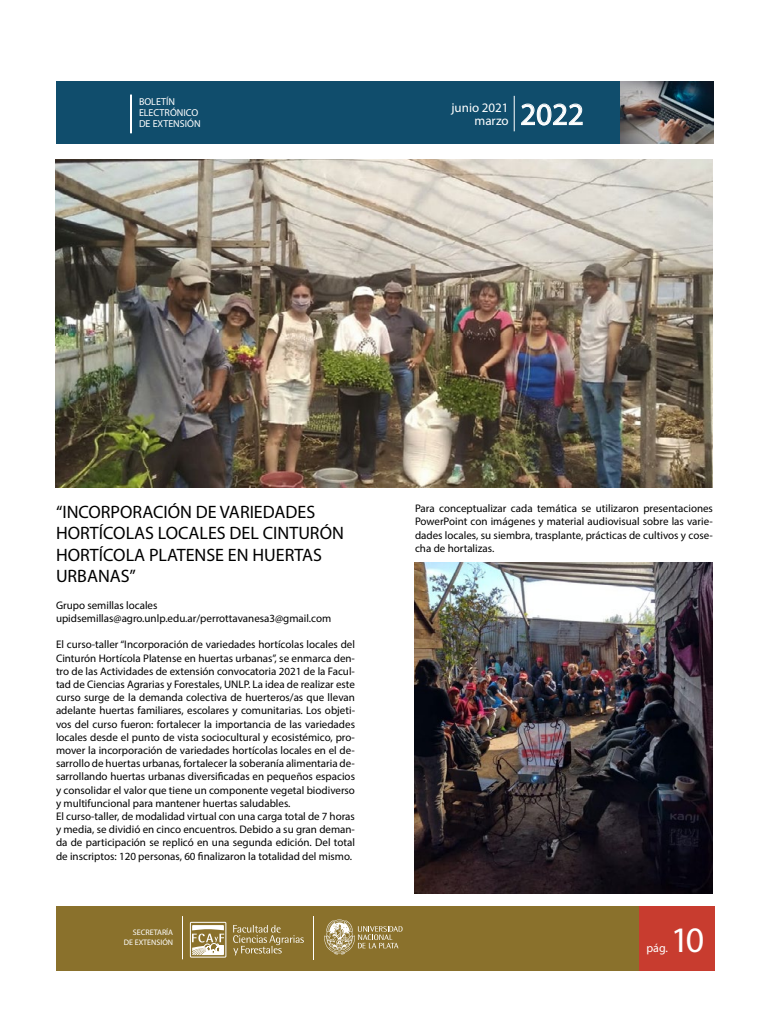
<style>
.page{position:relative;width:768px;height:1024px;background:#fff}
.page>*{position:absolute;margin:0;border:0;box-sizing:border-box;transform-origin:0 0}
.t1{font:36px "Myriad Pro";color:#fff}
.t2{font:31px "Myriad Pro";color:#fff}
.t3{font:18px/21.6px "Myriad Pro";color:#000}
.t4{font:13px/13px "Myriad Pro";color:#fff;text-align:right}
.t5{font:12px "Myriad Pro";color:#fff}
.t6{font:11px/13.2px "Myriad Pro";color:#000}
.t7{font:10.1px/11px "Myriad Pro";color:#fff}
.t8{font:8px/9.6px "Myriad Pro";color:#fff;text-align:right}
</style>
<div class="page">
<div style="left:56px;top:906px;width:658px;height:65px;background:#8a712c"></div>
<div style="left:639px;top:906px;width:76px;height:65px;background:#c83c2f"></div>
<svg style="left:324px;top:920px;width:79px;height:35px"></svg>
<hr style="left:313px;top:916px;width:1px;height:44px;background:#fff">
<svg style="left:233px;top:925px;width:71px;height:30px"></svg>
<svg style="left:192px;top:925px;width:32px;height:33px"></svg>
<div style="left:190px;top:922px;width:36px;height:35px;border:1px solid #fff"></div>
<hr style="left:182px;top:916px;width:1px;height:43px;background:#fff">
<div style="left:56px;top:81px;width:658px;height:63px;background:#104d6c"></div>
<hr style="left:130px;top:95px;width:2px;height:38px;background:#fff">
<hr style="left:514px;top:96px;width:1px;height:35px;background:#fff">
<img style="left:620px;top:81px;width:94px;height:63px">
<svg style="left:521px;top:103px;width:62px;height:23px"></svg>
<img style="left:55px;top:159px;width:658px;height:328px">
<img style="left:414px;top:562px;width:299px;height:332px">
<p class="t7" style="left:139px;top:96px;width:63px">BOLETÍN<br>ELECTRÓNICO<br>DE EXTENSIÓN</p>
<p class="t4" style="left:451px;top:101px;width:59px">junio 2021 marzo</p>
<h2 class="t2" style="left:520px;top:95px;width:65px">2022</h2>
<h3 class="t3" style="left:56px;top:500px;width:289px">“INCORPORACIÓN DE VARIEDADES<br>HORTÍCOLAS LOCALES DEL CINTURÓN<br>HORTÍCOLA PLATENSE EN HUERTAS<br>URBANAS”</h3>
<p class="t6" style="left:56px;top:598px;width:277px">Grupo semillas locales upidsemillas@agro.unlp.edu.ar/perrottavanesa3@gmail.com</p>
<p class="t6" style="left:56px;top:638px;width:301px">El curso-taller “Incorporación de variedades hortícolas locales del Cinturón Hortícola Platense en huertas urbanas”, se enmarca den&shy;tro de las Actividades de extensión convocatoria 2021 de la Facul&shy;tad de Ciencias Agrarias y Forestales, UNLP. La idea de realizar este curso surge de la demanda colectiva de huerteros/as que llevan adelante huertas familiares, escolares y comunitarias. Los objeti&shy;vos del curso fueron: fortalecer la importancia de las variedades locales desde el punto de vista sociocultural y ecosistémico, pro&shy;mover la incorporación de variedades hortícolas locales en el de&shy;sarrollo de huertas urbanas, fortalecer la soberanía alimentaria de&shy;sarrollando huertas urbanas diversificadas en pequeños espacios y consolidar el valor que tiene un componente vegetal biodiverso y multifuncional para mantener huertas saludables.<br>El curso-taller, de modalidad virtual con una carga total de 7 horas y media, se dividió en cinco encuentros. Debido a su gran deman&shy;da de participación se replicó en una segunda edición. Del total de inscriptos: 120 personas, 60 finalizaron la totalidad del mismo.</p>
<p class="t8" style="left:124px;top:928px;width:51px">SECRETARÍA<br>DE EXTENSIÓN</p>
<p class="t6" style="left:415px;top:502px;width:300px;text-align:justify">Para conceptualizar cada temática se utilizaron presentaciones PowerPoint con imágenes y material audiovisual sobre las varie&shy;dades locales, su siembra, trasplante, prácticas de cultivos y cose&shy;cha de hortalizas.</p>
<h1 class="t1" style="left:671px;top:917px;width:35px">10</h1>
<p class="t5" style="left:646px;top:940px;width:23px">pág.</p>
</div>
